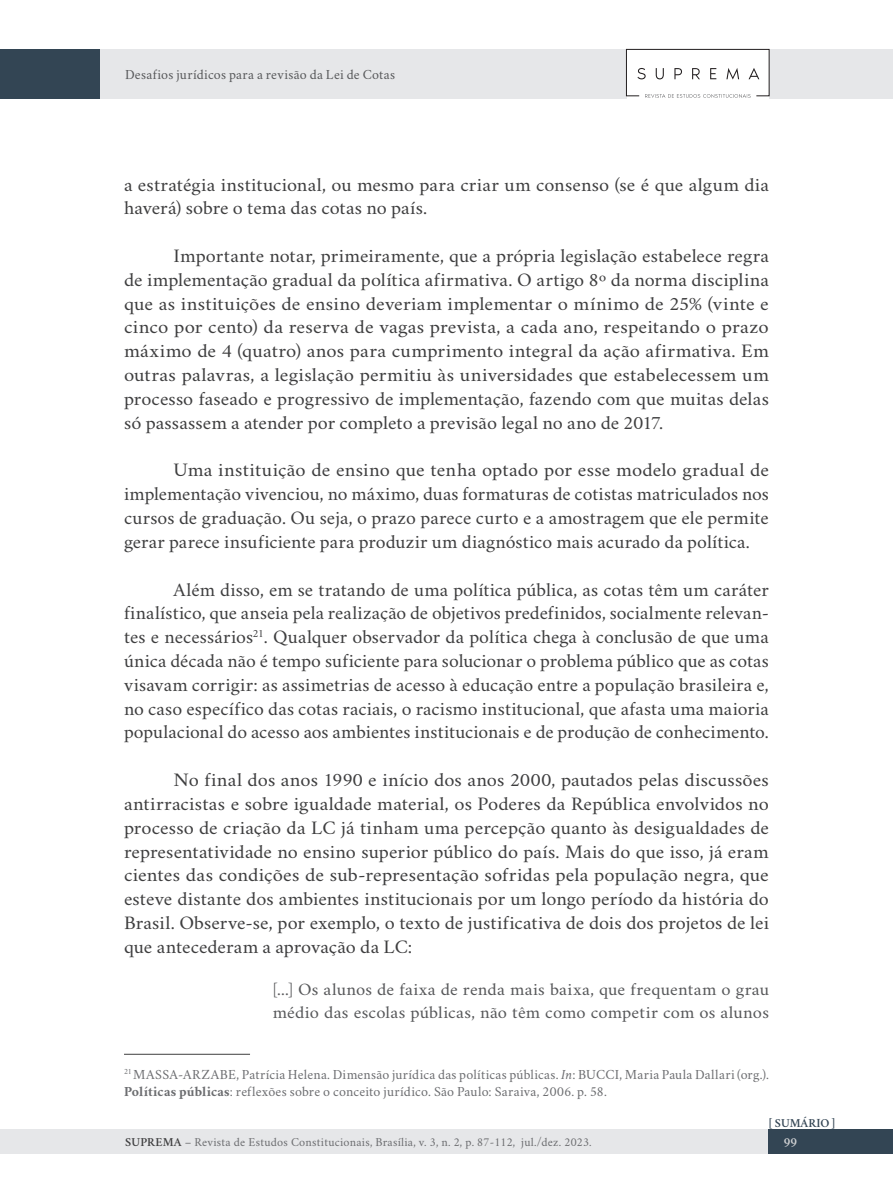
<style>
.page{position:relative;width:893px;height:1191px;background:#fff}
.page>*{position:absolute;margin:0;border:0;box-sizing:border-box;transform-origin:0 0}
.texto_corrido_pt{font:19.25px/23.8px "Crimson";color:#3e3e3f;text-align:justify;scale:1.06 1}
.texto_corrido_pt-2{font:19.25px/23.8px "Crimson";color:#3e3e3f;scale:1.05 1}
.texto_corrido_pt-3{font:19.25px/23.8px "Crimson";color:#3e3e3f;text-align:justify}
.txt_COM_recuo{font:17.5px/22.8px "Crimson";letter-spacing:.01em;color:#57585a;scale:1.06 1}
.FOOTNOTE{font:14px/16.6px "Crimson";letter-spacing:.015em;color:#6c6d70}
.t1{font:14px "Crimson";letter-spacing:.02em;color:#57585a}
.t2{font:600 14px "Crimson";color:#d1d2d4}
.t3{font:12.25px "Crimson";letter-spacing:.02em;color:#6c6d70}
.t4{font:600 12.25px "Crimson";color:#334554}
.s1{font-style:italic}
.s2{font-weight:700}
.s3{font-weight:600;color:#3e3e3f}
</style>
<div class="page">
<div style="left:1px;top:49px;width:892px;height:50px;background:#e6e7e9"></div>
<div style="left:0;top:1129px;width:844px;height:25px;background:#e6e7e9"></div>
<div style="left:769px;top:1129px;width:124px;height:25px;background:#334554"></div>
<div style="left:627px;top:50px;width:142px;height:49px;background:#fff"></div>
<svg style="left:626px;top:48px;width:144px;height:50px"></svg>
<div style="left:0;top:49px;width:100px;height:50px;background:#334554"></div>
<hr style="left:124px;top:1054px;width:126px;height:1px;background:#3e3e3f">
<p class="t1" style="left:125px;top:64px;width:272px">Desafios jurídicos para a revisão da Lei de Cotas</p>
<p class="texto_corrido_pt-2" style="left:124px;top:170px;width:616px">a estratégia institucional, ou mesmo para criar um consenso (se é que algum dia haverá) sobre o tema das cotas no país.</p>
<p class="texto_corrido_pt-2" style="left:124px;top:241px;width:616px;text-align:justify;text-indent:50px">Importante notar, primeiramente, que a própria legislação estabelece regra de implementação gradual da política afirmativa. O artigo 8º da norma disciplina que as instituições de ensino deveriam implementar o mínimo de 25% (vinte e cinco por cento) da reserva de vagas prevista, a cada ano, respeitando o prazo máximo de 4 (quatro) anos para cumprimento integral da ação afirmativa. Em outras palavras, a legislação permitiu às universidades que estabelecessem um processo faseado e progressivo de implementação, fazendo com que muitas delas só passassem a atender por completo a previsão legal no ano de 2017.</p>
<p class="texto_corrido_pt" style="left:124px;top:456px;width:610px;text-indent:50px">Uma instituição de ensino que tenha optado por esse modelo gradual de implementação vivenciou, no máximo, duas formaturas de cotistas matriculados nos cursos de graduação. Ou seja, o prazo parece curto e a amostragem que ele permite gerar parece insuficiente para produzir um diagnóstico mais acurado da política.</p>
<p class="texto_corrido_pt-3" style="left:124px;top:575px;width:646px;text-indent:50px">Além disso, em se tratando de uma política pública, as cotas têm um caráter finalístico, que anseia pela realização de objetivos predefinidos, socialmente relevan&shy;tes e necessários<sup>21</sup>. Qualquer observador da política chega à conclusão de que uma única década não é tempo suficiente para solucionar o problema público que as cotas visavam corrigir: as assimetrias de acesso à educação entre a população brasileira e, no caso específico das cotas raciais, o racismo institucional, que afasta uma maioria populacional do acesso aos ambientes institucionais e de produção de conhecimento.</p>
<p class="texto_corrido_pt" style="left:124px;top:765px;width:610px;text-indent:50px">No final dos anos 1990 e início dos anos 2000, pautados pelas discussões antirracistas e sobre igualdade material, os Poderes da República envolvidos no processo de criação da LC já tinham uma percepção quanto às desigualdades de representatividade no ensino superior público do país. Mais do que isso, já eram cientes das condições de sub-representação sofridas pela população negra, que esteve distante dos ambientes institucionais por um longo período da história do Brasil. Observe-se, por exemplo, o texto de justificativa de dois dos projetos de lei que antecederam a aprovação da LC:</p>
<p class="txt_COM_recuo" style="left:273px;top:976px;width:470px">[...] Os alunos de faixa de renda mais baixa, que frequentam o grau médio das escolas públicas, não têm como competir com os alunos</p>
<p class="FOOTNOTE" style="left:124px;top:1064px;width:646px"><sup>21</sup> MASSA-ARZABE, Patrícia Helena. Dimensão jurídica das políticas públicas. <span class="s1">In</span>: BUCCI, Maria Paula Dallari (org.).<br><span class="s2">Políticas públicas</span>: reflexões sobre o conceito jurídico. São Paulo: Saraiva, 2006. p. 58.</p>
<p class="t4" style="left:769px;top:1114px;width:68px">[ SUMÁRIO ]</p>
<p class="t3" style="left:125px;top:1132px;width:468px"><span class="s3">SUPREMA</span> – Revista de Estudos Constitucionais, Brasília, v. 3, n. 2, p. 87-112, jul./dez. 2023.</p>
<p class="t2" style="left:784px;top:1132px;width:15px">99</p>
</div>
